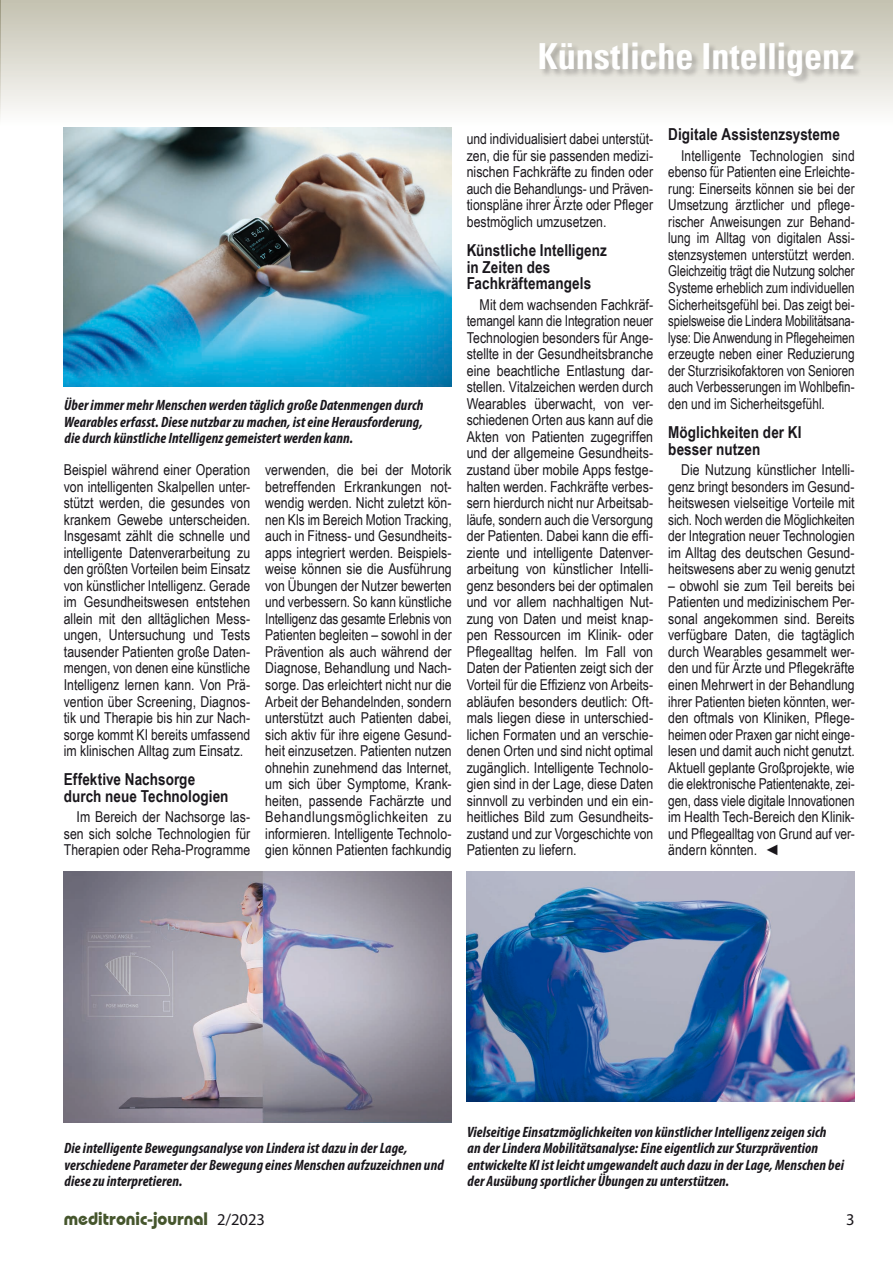
<style>
.page{position:relative;width:893px;height:1263px;background:#fff}
.page>*{position:absolute;margin:0;border:0;box-sizing:border-box;transform-origin:0 0}
.t1{font:700 condensed 36px "Univers";color:#fff}
.t2{font:700 18px "Bauhaus IT Cby BT";color:#46562d}
.t3{font:700 16.5px/16.5px "Arial Narrow";letter-spacing:.005em;color:#1a171c}
.t4{font:16.5px "Myriad Pro";color:#1a171c}
.t5{font:15px/16.5px "Arial Narrow";color:#1a171c;text-align:justify}
.t6{font:italic 700 condensed 15px/16.5px "Myriad Pro";letter-spacing:.005em;color:#1a171c}
.s1{font-family:"Myriad Pro";font-weight:400;font-size:16.5px;color:#1a171c}
</style>
<div class="page">
<div style="left:0;top:0;width:893px;height:128px;background:linear-gradient(to bottom,#c3c0af,#fefefe)"></div>
<svg style="left:0;top:0;width:1px;height:128px"></svg>
<img style="left:64px;top:128px;width:388px;height:258px">
<img style="left:64px;top:872px;width:388px;height:250px">
<img style="left:467px;top:872px;width:388px;height:229px">
<div style="left:539px;top:43px;width:323px;height:42px;background:#1a171c;opacity:.25"></div>
<h1 class="t1" style="left:538px;top:34px;width:318px">Künstliche Intelligenz</h1>
<p class="t6" style="left:64px;top:397px;width:361px;text-align:justify">Über immer mehr Menschen werden täglich große Datenmengen durch Wearables erfasst. Diese nutzbar zu machen, ist eine Herausforderung, die durch künstliche Intelligenz gemeistert werden kann.</p>
<p class="t5" style="left:64px;top:461px;width:188px">Beispiel während einer Operation von intelligenten Skalpellen unter&shy;stützt werden, die gesundes von krankem Gewebe unterscheiden.<br>Insgesamt zählt die schnelle und intelligente Datenverarbeitung zu den größten Vorteilen beim Einsatz von künstlicher Intelligenz. Gerade im Gesundheitswesen entstehen allein mit den alltäglichen Mess&shy;ungen, Untersuchung und Tests tausender Patienten große Daten&shy;mengen, von denen eine künstliche Intelligenz lernen kann. Von Prä&shy;vention über Screening, Diagnos&shy;tik und Therapie bis hin zur Nach&shy;sorge kommt KI bereits umfassend im klinischen Alltag zum Einsatz.</p>
<p class="t3" style="left:64px;top:770px;width:166px">Effektive Nachsorge durch neue Technologien</p>
<p class="t5" style="left:64px;top:808px;width:188px;text-indent:13px">Im Bereich der Nachsorge las&shy;sen sich solche Technologien für Therapien oder Reha-Programme</p>
<p class="t5" style="left:265px;top:461px;width:188px">verwenden, die bei der Motorik betreffenden Erkrankungen not&shy;wendig werden. Nicht zuletzt kön&shy;nen KIs im Bereich Motion Tracking, auch in Fitness- und Gesundheits&shy;apps integriert werden. Beispiels&shy;weise können sie die Ausführung von Übungen der Nutzer bewerten und verbessern. So kann künstliche Intelligenz das gesamte Erlebnis von Patienten begleiten – sowohl in der Prävention als auch während der Diagnose, Behandlung und Nach&shy;sorge. Das erleichtert nicht nur die Arbeit der Behandelnden, sondern unterstützt auch Patienten dabei, sich aktiv für ihre eigene Gesund&shy;heit einzusetzen. Patienten nutzen ohnehin zunehmend das Internet, um sich über Symptome, Krank&shy;heiten, passende Fachärzte und Behandlungsmöglichkeiten zu informieren. Intelligente Technolo&shy;gien können Patienten fachkundig</p>
<p class="t5" style="left:467px;top:130px;width:188px">und individualisiert dabei unterstüt&shy;zen, die für sie passenden medizi&shy;nischen Fachkräfte zu finden oder auch die Behandlungs- und Präven&shy;tionspläne ihrer Ärzte oder Pfleger bestmöglich umzusetzen.</p>
<p class="t3" style="left:467px;top:241px;width:142px">Künstliche Intelligenz in Zeiten des<br>Fachkräftemangels</p>
<p class="t5" style="left:467px;top:295px;width:188px;text-indent:13px">Mit dem wachsenden Fachkräf&shy;temangel kann die Integration neuer Technologien besonders für Ange&shy;stellte in der Gesundheitsbranche eine beachtliche Entlastung dar&shy;stellen. Vitalzeichen werden durch Wearables überwacht, von ver&shy;schiedenen Orten aus kann auf die Akten von Patienten zugegriffen und der allgemeine Gesundheits&shy;zustand über mobile Apps festge&shy;halten werden. Fachkräfte verbes&shy;sern hierdurch nicht nur Arbeitsab&shy;läufe, sondern auch die Versorgung der Patienten. Dabei kann die effi&shy;ziente und intelligente Datenver&shy;arbeitung von künstlicher Intelli&shy;genz besonders bei der optimalen und vor allem nachhaltigen Nut&shy;zung von Daten und meist knap&shy;pen Ressourcen im Klinik- oder Pflegealltag helfen. Im Fall von Daten der Patienten zeigt sich der Vorteil für die Effizienz von Arbeits&shy;abläufen besonders deutlich: Oft&shy;mals liegen diese in unterschied&shy;lichen Formaten und an verschie&shy;denen Orten und sind nicht optimal zugänglich. Intelligente Technolo&shy;gien sind in der Lage, diese Daten sinnvoll zu verbinden und ein ein&shy;heitliches Bild zum Gesundheits&shy;zustand und zur Vorgeschichte von Patienten zu liefern.</p>
<p class="t3" style="left:668px;top:125px;width:173px">Digitale Assistenzsysteme</p>
<p class="t5" style="left:668px;top:147px;width:188px;text-indent:13px">Intelligente Technologien sind ebenso für Patienten eine Erleichte&shy;rung: Einerseits können sie bei der Umsetzung ärztlicher und pflege&shy;rischer Anweisungen zur Behand&shy;lung im Alltag von digitalen Assi&shy;stenzsystemen unterstützt werden.<br>Gleichzeitig trägt die Nutzung solcher Systeme erheblich zum individuellen Sicherheitsgefühl bei. Das zeigt bei&shy;spielsweise die Lindera Mobilitätsana&shy;lyse: Die Anwendung in Pflegeheimen erzeugte neben einer Reduzierung der Sturzrisikofaktoren von Senioren auch Verbesserungen im Wohlbefin&shy;den und im Sicherheitsgefühl.</p>
<p class="t3" style="left:668px;top:423px;width:135px">Möglichkeiten der KI besser nutzen</p>
<p class="t5" style="left:668px;top:461px;width:188px;text-indent:13px">Die Nutzung künstlicher Intelli&shy;genz bringt besonders im Gesund&shy;heitswesen vielseitige Vorteile mit sich. Noch werden die Möglichkeiten der Integration neuer Technologien im Alltag des deutschen Gesund&shy;heitswesens aber zu wenig genutzt</p>
<p class="t5" style="left:668px;top:577px;width:188px">– obwohl sie zum Teil bereits bei Patienten und medizinischem Per&shy;sonal angekommen sind. Bereits verfügbare Daten, die tagtäglich durch Wearables gesammelt wer&shy;den und für Ärzte und Pflegekräfte einen Mehrwert in der Behandlung ihrer Patienten bieten könnten, wer&shy;den oftmals von Kliniken, Pflege&shy;heimen oder Praxen gar nicht einge&shy;lesen und damit auch nicht genutzt.<br>Aktuell geplante Großprojekte, wie die elektronische Patientenakte, zei&shy;gen, dass viele digitale Innovationen im Health Tech-Bereich den Klinik&shy;und Pflegealltag von Grund auf ver&shy;ändern könnten. ◄</p>
<p class="t6" style="left:64px;top:1140px;width:381px">Die intelligente Bewegungsanalyse von Lindera ist dazu in der Lage, verschiedene Parameter der Bewegung eines Menschen aufzuzeichnen und diese zu interpretieren.</p>
<p class="t6" style="left:467px;top:1123px;width:379px">Vielseitige Einsatzmöglichkeiten von künstlicher Intelligenz zeigen sich<br>an der Lindera Mobilitätsanalyse: Eine eigentlich zur Sturzprävention entwickelte KI ist leicht umgewandelt auch dazu in der Lage, Menschen bei der Ausübung sportlicher Übungen zu unterstützen.</p>
<p class="t2" style="left:64px;top:1207px;width:203px">meditronic-journal <span class="s1">2/2023</span></p>
<p class="t4" style="left:846px;top:1209px;width:10px">3</p>
</div>
